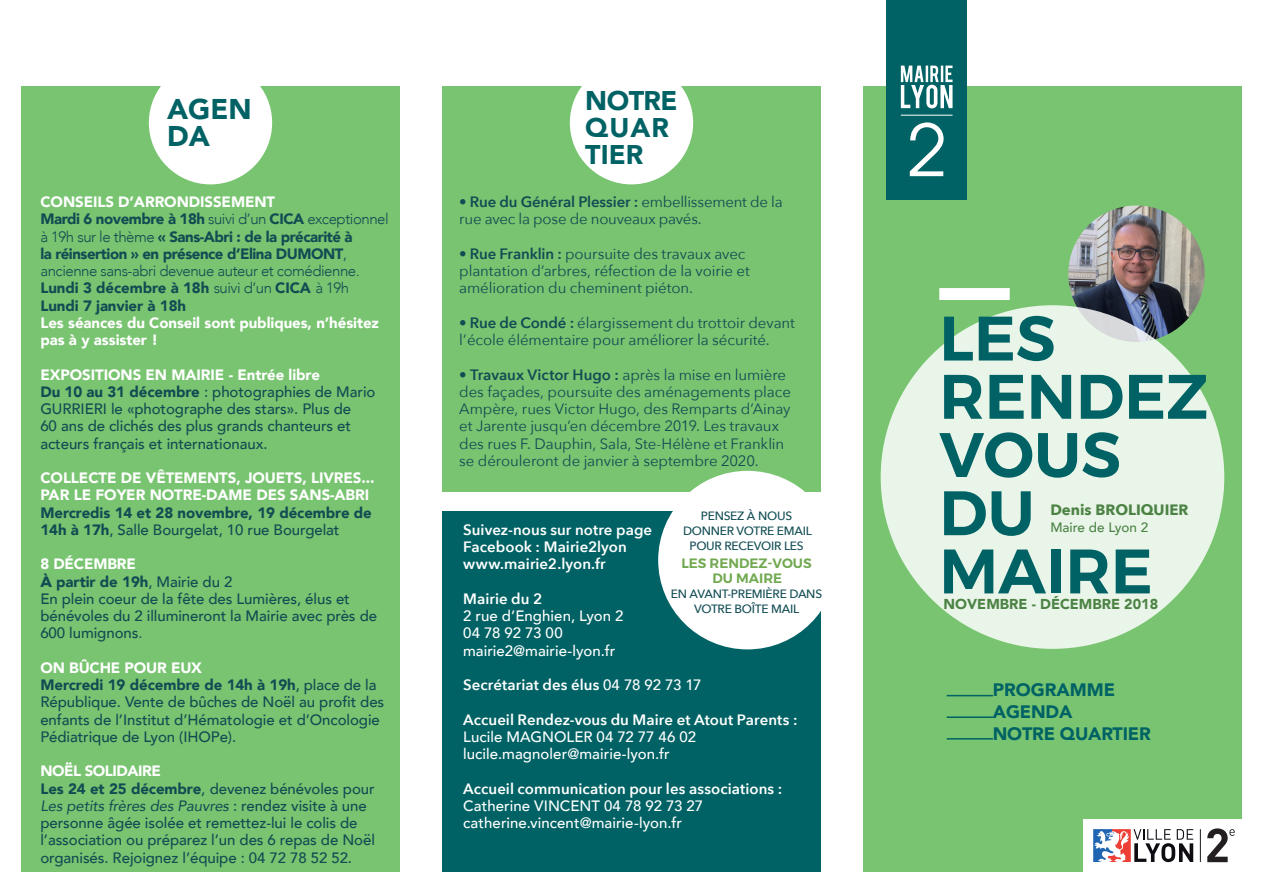
<style>
.page{position:relative;width:1263px;height:893px;background:#fff}
.page>*{position:absolute;margin:0;border:0;box-sizing:border-box;transform-origin:0 0}
.t1{font:600 62.7px "Montserrat";color:#006264}
.t2{font:900 28.5px "Avenir";color:#006264}
.t3{font:900 27px "Avenir";color:#006264}
.t4{font:900 18px "Avenir";letter-spacing:-.01em;color:#006264}
.t5{font:500 15px/17.2px "Avenir";letter-spacing:-.005em;color:#114c53}
.t6{font:15px/17.2px "Avenir Next";letter-spacing:-.005em;color:#114c53}
.t7{font:900 15px/17.2px "Avenir";letter-spacing:-.03em;color:#114c53}
.t8{font:600 15px "Avenir Next";letter-spacing:.005em;color:#fff}
.t9{font:900 15px/17.2px "Avenir";letter-spacing:-.005em;color:#fff}
.t10{font:500 15px "Avenir";letter-spacing:.005em;color:#fff}
.t11{font:900 15px/17.2px "Avenir";letter-spacing:-.005em;color:#114c53}
.t12{font:700 15px "Avenir Next";color:#4c8345}
.t13{font:900 15px "Avenir";letter-spacing:-.03em;color:#fff}
.t14{font:900 14.4px "Avenir";color:#4c8345}
.t15{font:600 13.5px "Montserrat";color:#71a951}
.t16{font:500 13.5px "Avenir";color:#4c8345}
.t17{font:500 12px/15px "Avenir Next";letter-spacing:-.02em;color:#114c53;text-align:center}
.s1{color:#fff}
.s2{font-weight:300}
.s3{font-weight:900}
.s4{font-weight:500}
.s5{font-family:"Avenir LT Pro"}
.s6{font-family:"Montserrat";font-weight:700}
.s7{font-weight:400}
.s8{font-weight:400;font-style:italic}
.s9{font-weight:600}
.s10{font-family:"Avenir"}
.s11{font-family:"Avenir";font-weight:500}
</style>
<div class="page">
<div style="left:863px;top:86px;width:379px;height:786px;background:#78c470"></div>
<div style="left:442px;top:86px;width:379px;height:406px;background:#78c470"></div>
<div style="left:1083px;top:819px;width:159px;height:53px;background:#fff"></div>
<svg style="left:1093px;top:829px;width:100px;height:33px"></svg>
<hr style="left:1200px;top:829px;width:1px;height:33px;background:#231f20">
<svg style="left:1207px;top:828px;width:28px;height:34px"></svg>
<div style="left:570px;top:61px;width:123px;height:123px;background:#fff;border-radius:50%"></div>
<div style="left:21px;top:86px;width:379px;height:786px;background:#78c470"></div>
<div style="left:442px;top:511px;width:379px;height:361px;background:#006264"></div>
<div style="left:149px;top:61px;width:123px;height:123px;background:#fff;border-radius:50%"></div>
<div style="left:658px;top:471px;width:179px;height:178px;background:#fff;border-radius:50%"></div>
<hr style="left:947px;top:695px;width:46px;height:1px;background:#006264">
<hr style="left:947px;top:716px;width:46px;height:2px;background:#006264">
<hr style="left:947px;top:738px;width:46px;height:2px;background:#006264">
<div style="left:886px;top:0;width:81px;height:200px;background:#006264"></div>
<svg style="left:910px;top:122px;width:33px;height:54px"></svg>
<svg style="left:901px;top:66px;width:51px;height:42px"></svg>
<hr style="left:901px;top:115px;width:51px;height:1px;background:#fff">
<img style="left:1068px;top:205px;width:137px;height:137px;border-radius:68px">
<div style="left:881px;top:305px;width:343px;height:344px;background:#e9f5e8;border-radius:50%"></div>
<div style="left:939px;top:288px;width:71px;height:12px;background:#fff"></div>
<p class="t2" style="left:167px;top:85px;width:86px">AGEN</p>
<p class="t2" style="left:167px;top:112px;width:44px">DA</p>
<p class="t7" style="left:40px;top:193px;width:350px"><span class="s1">CONSEILS D’ARRONDISSEMENT<br></span>Mardi 6 novembre à 18h <span class="s2">suivi d’un</span> CICA <span class="s2">exceptionnel à 19h sur le thème</span> « Sans-Abri : de la précarité à<br>la réinsertion » en présence d’Elina DUMONT<span class="s2">, ancienne sans-abri devenue auteur et comédienne.</span></p>
<p class="t11" style="left:40px;top:279px;width:310px">Lundi 3 décembre à 18h <span class="s2">suivi d’un</span> CICA <span class="s2">à 19h</span></p>
<p class="t11" style="left:40px;top:296px;width:147px">Lundi 7 janvier à 18h</p>
<p class="t9" style="left:40px;top:314px;width:340px">Les séances du Conseil sont publiques, n’hésitez pas à y assister !</p>
<p class="t9" style="left:40px;top:365px;width:281px">EXPOSITIONS EN MAIRIE - Entrée libre</p>
<p class="t5" style="left:40px;top:382px;width:337px"><span class="s3">Du 10 au 31 décembre</span> : photographies de Mario GURRIERI le «photographe des stars». Plus de<br>60 ans de clichés des plus grands chanteurs et acteurs français et internationaux.</p>
<p class="t9" style="left:40px;top:469px;width:336px">COLLECTE DE VÊTEMENTS, JOUETS, LIVRES...<br>PAR LE FOYER NOTRE-DAME DES SANS-ABRI</p>
<p class="t11" style="left:40px;top:503px;width:333px">Mercredis 14 et 28 novembre, 19 décembre de<br>14h à 17h<span class="s4">, Salle Bourgelat, 10 rue Bourgelat</span></p>
<p class="t9" style="left:40px;top:555px;width:97px">8 D<span class="s5">É</span>CEMBRE</p>
<p class="t11" style="left:40px;top:572px;width:194px"><span class="s6">À</span> partir de 19h<span class="s4">, Mairie du 2</span></p>
<p class="t5" style="left:40px;top:589px;width:338px">En plein coeur de la fête des Lumières, élus et bénévoles du 2 illumineront la Mairie avec près de<br>600 lumignons<span class="s7">.</span></p>
<p class="t9" style="left:40px;top:659px;width:163px">ON BÛCHE POUR EUX</p>
<p class="t5" style="left:40px;top:675px;width:345px"><span class="s3">Mercredi 19 décembre de 14h à 19h</span>, place de la République. Vente de bûches de Noël au profit des enfants de l’Institut d’Hématologie et d’Oncologie Pédiatrique de Lyon (IHOPe).</p>
<p class="t13" style="left:40px;top:758px;width:122px">NOËL SOLIDAIRE</p>
<p class="t5" style="left:40px;top:779px;width:336px"><span class="s3">Les 24 et 25 décembre</span>, devenez bénévoles pour <span class="s8">Les petits frères des Pauvres</span> : rendez visite à une personne âgée isolée et remettez-lui le colis de l’association ou préparez l’un des 6 repas de Noël organisés. Rejoignez l’équipe : 04 72 78 52 52.</p>
<p class="t3" style="left:585px;top:77px;width:94px">NOTRE</p>
<p class="t3" style="left:585px;top:104px;width:85px">QUAR</p>
<p class="t3" style="left:585px;top:131px;width:59px">TIER</p>
<p class="t6" style="left:459px;top:193px;width:325px">• <span class="s9">Rue du Général Plessier :</span> embellissement de la rue avec la pose de nouveaux pavés.</p>
<p class="t6" style="left:459px;top:244px;width:292px">• <span class="s9">Rue Franklin :</span> poursuite des travaux avec plantation d’arbres, réfection de la voirie et amélioration du cheminent piéton.</p>
<p class="t6" style="left:459px;top:313px;width:337px">• <span class="s9">Rue de Condé :</span> élargissement du trottoir devant l’école élémentaire pour améliorer la sécurité.</p>
<p class="t6" style="left:459px;top:365px;width:333px">• <span class="s9">Travaux Victor Hugo :</span> après la mise en lumière des façades, poursuite des aménagements place Ampère, rues Victor Hugo, des Remparts d’Ainay et Jarente jusqu’en décembre 2019. Les travaux des rues F. Dauphin, Sala, Ste-Hélène et Franklin se dérouleront de janvier à septembre 2020.</p>
<p class="t17" style="left:683px;top:507px;width:130px">PENSEZ <span class="s10">À</span> NOUS<br>DONNER VOTRE EMAIL<br>POUR RECEVOIR LES</p>
<p class="t15" style="left:681px;top:552px;width:132px">LES RENDEZ-VOUS</p>
<p class="t15" style="left:712px;top:567px;width:71px">DU MAIRE</p>
<p class="t17" style="left:671px;top:585px;width:153px">EN AVANT-PREMIÈRE DANS<br>VOTRE BOÎTE MAIL</p>
<p class="t8" style="left:463px;top:517px;width:191px">Suivez-nous sur notre page</p>
<p class="t8" style="left:463px;top:534px;width:165px">Facebook : Mairie2lyon</p>
<p class="t8" style="left:463px;top:551px;width:144px">www.mairie2.lyon.fr</p>
<p class="t8" style="left:463px;top:586px;width:81px">Mairie du 2</p>
<p class="t10" style="left:463px;top:603px;width:162px">2 rue d’Enghien, Lyon 2</p>
<p class="t10" style="left:463px;top:620px;width:101px">04 78 92 73 00</p>
<p class="t10" style="left:463px;top:637px;width:154px">mairie2@mairie-lyon.fr</p>
<p class="t8" style="left:463px;top:672px;width:240px">Secrétariat des élus <span class="s11">04 78 92 73 17</span></p>
<p class="t8" style="left:463px;top:706px;width:336px">Accueil Rendez-vous du Maire et Atout Parents :</p>
<p class="t10" style="left:463px;top:724px;width:235px">Lucile MAGNOLER 04 72 77 46 02</p>
<p class="t10" style="left:463px;top:741px;width:208px">lucile.magnoler@mairie-lyon.fr</p>
<p class="t8" style="left:463px;top:775px;width:321px">Accueil communication pour les associations :</p>
<p class="t10" style="left:463px;top:793px;width:242px">Catherine VINCENT 04 78 92 73 27</p>
<p class="t10" style="left:463px;top:810px;width:220px">catherine.vincent@mairie-lyon.fr</p>
<p class="t1" style="left:939px;top:289px;width:118px">LES</p>
<p class="t1" style="left:939px;top:347px;width:270px">RENDEZ</p>
<p class="t1" style="left:939px;top:405px;width:183px">VOUS</p>
<p class="t1" style="left:939px;top:463px;width:97px">DU</p>
<p class="t1" style="left:939px;top:521px;width:215px">MAIRE</p>
<p class="t12" style="left:1050px;top:497px;width:140px">Denis BROLIQUIER</p>
<p class="t16" style="left:1050px;top:515px;width:100px">Maire de Lyon 2</p>
<p class="t14" style="left:943px;top:592px;width:216px">NOVEMBRE - DÉCEMBRE 2018</p>
<p class="t4" style="left:993px;top:675px;width:124px">PROGRAMME</p>
<p class="t4" style="left:993px;top:696px;width:81px">AGENDA</p>
<p class="t4" style="left:993px;top:718px;width:159px">NOTRE QUARTIER</p>
</div>
